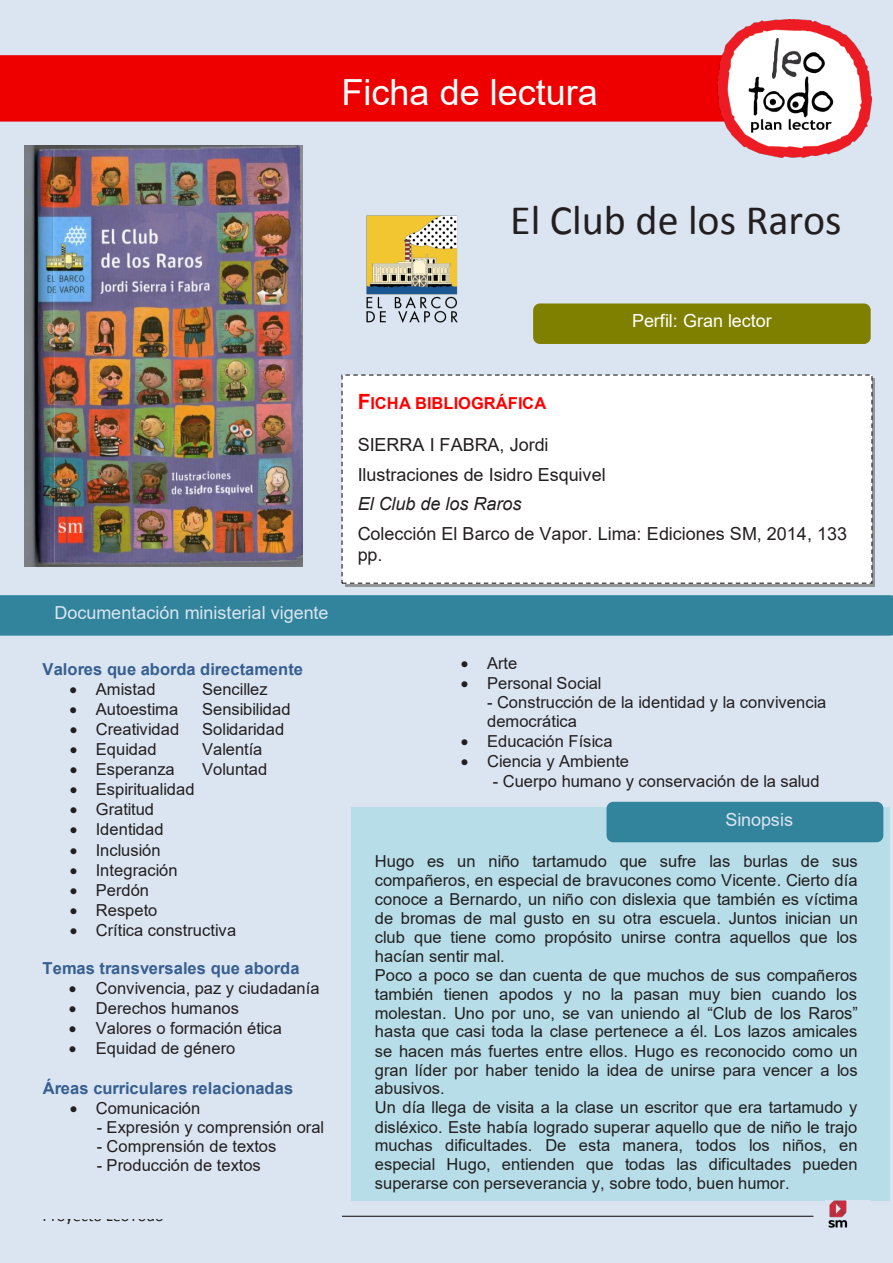
<style>
.page{position:relative;width:893px;height:1263px;background:#dbe5f1}
.page>*{position:absolute;margin:0;border:0;box-sizing:border-box;transform-origin:0 0}
.t1{font:42px "Calibri";color:#231f20}
.t2{font:36px "Arial";color:#fff}
.t3{font:18px/29.7px "Arial";letter-spacing:-.005em;color:#231f20}
.t4{font:18px "Arial";letter-spacing:-.005em;color:#dbe5f1}
.t5{font:18px "Arial";color:#fff}
.t6{font:italic 18px "Arial";letter-spacing:-.005em;color:#231f20}
.t7{font:16.5px/18.9px "Arial";letter-spacing:.005em;color:#231f20}
.t8{font:700 16.5px "Arial";letter-spacing:.005em;color:#365f91}
.t9{font:16.5px "Calibri";color:#231f20}
.t10{font:700 16.5px "Arial";letter-spacing:.005em;color:#f00}
.s1{font-size:21px}
.s2{font-style:inherit}
</style>
<div class="page">
<hr style="left:183px;top:1216px;width:630px;height:1px;background:#231f20">
<div style="left:351px;top:807px;width:538px;height:394px;background:#b6dde8"></div>
<div style="left:32px;top:654px;width:309px;height:565px;background:#dbe5f1"></div>
<div style="left:607px;top:802px;width:276px;height:40px;background:#31849b;border-radius:7px"></div>
<img style="left:811px;top:1200px;width:54px;height:28px">
<img style="left:24px;top:19px;width:851px;height:568px">
<div style="left:480px;top:189px;width:392px;height:79px;background:#dbe5f1"></div>
<div style="left:342px;top:375px;width:530px;height:208px;background:#fff"></div>
<div style="left:533px;top:303px;width:338px;height:41px;background:#808000;border-radius:7px"></div>
<div style="left:0;top:595px;width:893px;height:41px;background:#31849b"></div>
<svg style="left:0;top:55px;width:832px;height:67px;background:#e81717"></svg>
<h2 class="t2" style="left:342px;top:67px;width:258px">Ficha de lectura</h2>
<h1 class="t1" style="left:510px;top:194px;width:333px">El Club de los Raros</h1>
<p class="t9" style="left:43px;top:480px;width:21px">Za,</p>
<p class="t4" style="left:55px;top:600px;width:276px">Documentación ministerial vigente</p>
<p class="t8" style="left:43px;top:657px;width:262px">Valores que aborda directamente</p>
<p class="t7" style="left:70px;top:680px;width:87px">• Amistad</p>
<p class="t7" style="left:202px;top:680px;width:67px">Sencillez</p>
<p class="t7" style="left:70px;top:700px;width:110px">• Autoestima</p>
<p class="t7" style="left:202px;top:700px;width:90px">Sensibilidad</p>
<p class="t7" style="left:70px;top:720px;width:111px">• Creatividad</p>
<p class="t7" style="left:202px;top:720px;width:84px">Solidaridad</p>
<p class="t7" style="left:70px;top:740px;width:88px">• Equidad</p>
<p class="t7" style="left:202px;top:740px;width:62px">Valentía</p>
<p class="t7" style="left:70px;top:760px;width:107px">• Esperanza</p>
<p class="t7" style="left:202px;top:760px;width:67px">Voluntad</p>
<p class="t7" style="left:70px;top:780px;width:126px">• Espiritualidad</p>
<p class="t7" style="left:70px;top:800px;width:86px">• Gratitud</p>
<p class="t7" style="left:70px;top:820px;width:96px">• Identidad</p>
<p class="t7" style="left:70px;top:840px;width:93px">• Inclusión</p>
<p class="t7" style="left:70px;top:860px;width:109px">• Integración</p>
<p class="t7" style="left:70px;top:880px;width:81px">• Perdón</p>
<p class="t7" style="left:70px;top:900px;width:89px">• Respeto</p>
<p class="t7" style="left:70px;top:921px;width:168px">• Crítica constructiva</p>
<p class="t8" style="left:43px;top:956px;width:258px">Temas transversales que aborda</p>
<p class="t7" style="left:69px;top:979px;width:252px">• Convivencia, paz y ciudadanía</p>
<p class="t7" style="left:69px;top:999px;width:172px">• Derechos humanos</p>
<p class="t7" style="left:69px;top:1019px;width:215px">• Valores o formación ética</p>
<p class="t7" style="left:69px;top:1039px;width:168px">• Equidad de género</p>
<p class="t8" style="left:43px;top:1076px;width:252px">Áreas curriculares relacionadas</p>
<p class="t7" style="left:70px;top:1098px;width:132px">• Comunicación</p>
<p class="t7" style="left:97px;top:1117px;width:229px">- Expresión y comprensión oral</p>
<p class="t7" style="left:97px;top:1136px;width:181px">- Comprensión de textos</p>
<p class="t7" style="left:97px;top:1155px;width:166px">- Producción de textos</p>
<p class="t9" style="left:43px;top:1205px;width:123px">Proyecto LeoTodo</p>
<p class="t5" style="left:632px;top:308px;width:141px">Perfil: Gran lector</p>
<p class="t10" style="left:358px;top:391px;width:190px"><span class="s1">F</span>ICHA BIBLIOGRÁFICA</p>
<p class="t3" style="left:358px;top:430px;width:249px">SIERRA I FABRA, Jordi<br>Ilustraciones de Isidro Esquivel</p>
<p class="t6" style="left:358px;top:492px;width:165px">El Club de los Raros</p>
<p class="t3" style="left:358px;top:523px;width:491px;line-height:20.7px">Colección El Barco de Vapor. Lima: Ediciones SM, 2014, 133 pp.</p>
<p class="t7" style="left:461px;top:653px;width:58px">• Arte</p>
<p class="t7" style="left:461px;top:673px;width:142px">• Personal Social</p>
<p class="t7" style="left:487px;top:693px;width:341px">- Construcción de la identidad y la convivencia democrática</p>
<p class="t7" style="left:461px;top:732px;width:153px">• Educación Física</p>
<p class="t7" style="left:461px;top:752px;width:170px">• Ciencia y Ambiente</p>
<p class="t7" style="left:493px;top:772px;width:328px">- Cuerpo humano y conservación de la salud</p>
<p class="t4" style="left:725px;top:807px;width:69px">Sinopsis</p>
<p class="t7" style="left:375px;top:851px;width:485px">Hugo es un niño tartamudo que sufre las burlas de sus compañeros, en especial de bravucones como Vicente. Cierto día conoce a Bernardo, un niño con dislexia que también es víctima de bromas de mal gusto en su otra escuela. Juntos inician un club que tiene como propósito unirse contra aquellos que los hacían sentir mal.<br>Poco a poco se dan cuenta de que muchos de sus compañeros también tienen apodos y no la pasan muy bien cuando los molestan. Uno por uno, se van uniendo <span class="s2">al “Club de los Raros” </span>hasta que casi toda la clase pertenece a él. Los lazos amicales se hacen más fuertes entre ellos. Hugo es reconocido como un gran líder por haber tenido la idea de unirse para vencer a los abusivos.<br>Un día llega de visita a la clase un escritor que era tartamudo y disléxico. Este había logrado superar aquello que de niño le trajo muchas dificultades. De esta manera, todos los niños, en especial Hugo, entienden que todas las dificultades pueden superarse con perseverancia y, sobre todo, buen humor.</p>
</div>
